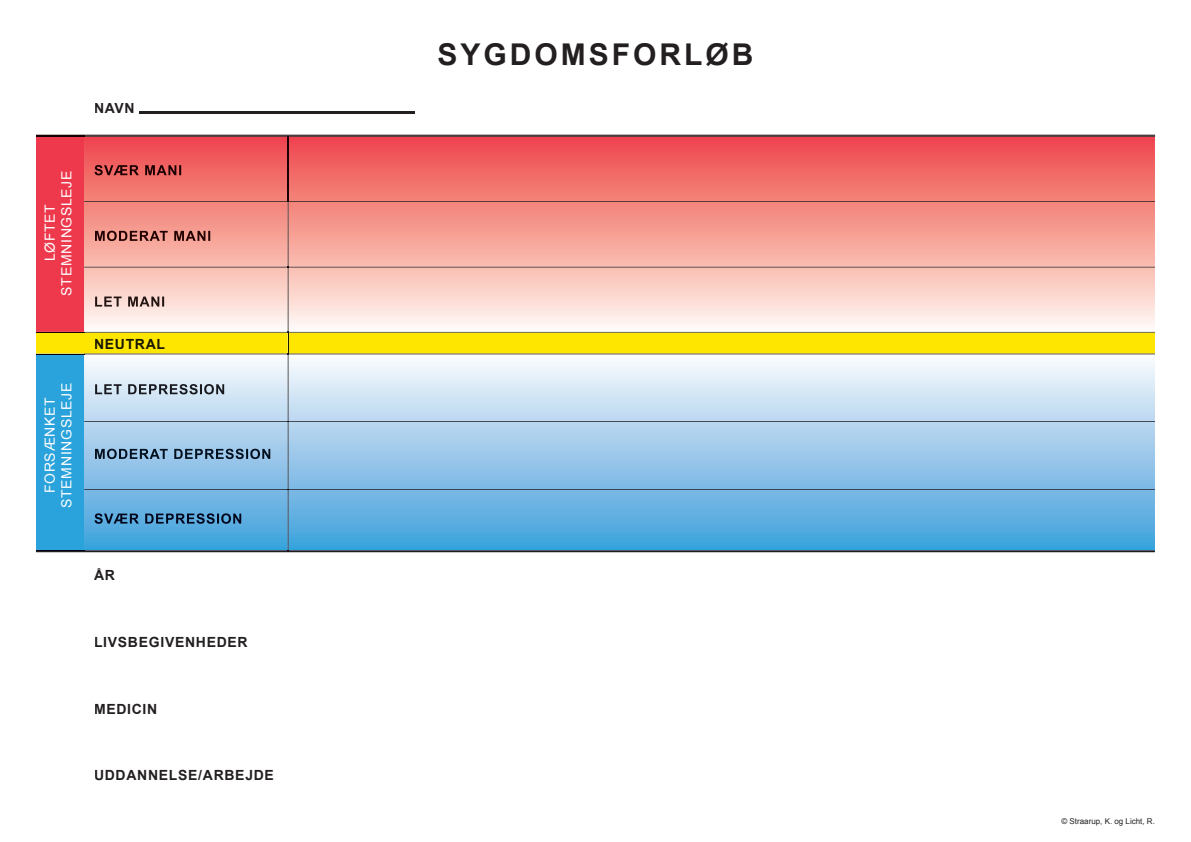
<style>
.page{position:relative;width:1191px;height:842px;background:#fff}
.page>*{position:absolute;margin:0;border:0;box-sizing:border-box;transform-origin:0 0}
.t1{font:700 30px "Arial";letter-spacing:.1em;color:#231f20}
.t2{font:700 14px "Arial";letter-spacing:.05em;color:#231f20}
.t3{font:14px/16.8px "Arial";letter-spacing:.05em;color:#fff;text-align:center}
.t4{font:700 14px "Arial";letter-spacing:.05em;color:#191700}
.t5{font:8px "Arial";color:#231f20}
</style>
<div class="page">
<hr style="left:139px;top:111px;width:276px;height:2px;background:#231f20">
<svg style="left:36px;top:135px;width:1119px;height:417px;background:#c5b1b3"></svg>
<div style="left:95px;top:339px;width:70px;height:10px;background:#ffe601"></div>
<p class="t3" style="left:42px;top:296px;width:127px;rotate:-90deg">LØFTET<br>STEMNINGSLEJE</p>
<p class="t3" style="left:42px;top:508px;width:127px;rotate:-90deg">FORSÆNKET<br>STEMNINGSLEJE</p>
<p class="t2" style="left:94px;top:99px;width:42px">NAVN</p>
<p class="t4" style="left:94px;top:334px;width:73px">NEUTRAL</p>
<p class="t2" style="left:94px;top:566px;width:22px">ÅR</p>
<p class="t2" style="left:94px;top:633px;width:155px">LIVSBEGIVENHEDER</p>
<p class="t2" style="left:94px;top:699px;width:65px">MEDICIN</p>
<p class="t2" style="left:94px;top:766px;width:181px">UDDANNELSE/ARBEJDE</p>
<h1 class="t1" style="left:437px;top:35px;width:318px">SYGDOMSFORLØB</h1>
<p class="t5" style="left:1061px;top:816px;width:95px">© Straarup, K. og Licht, R.</p>
</div>
